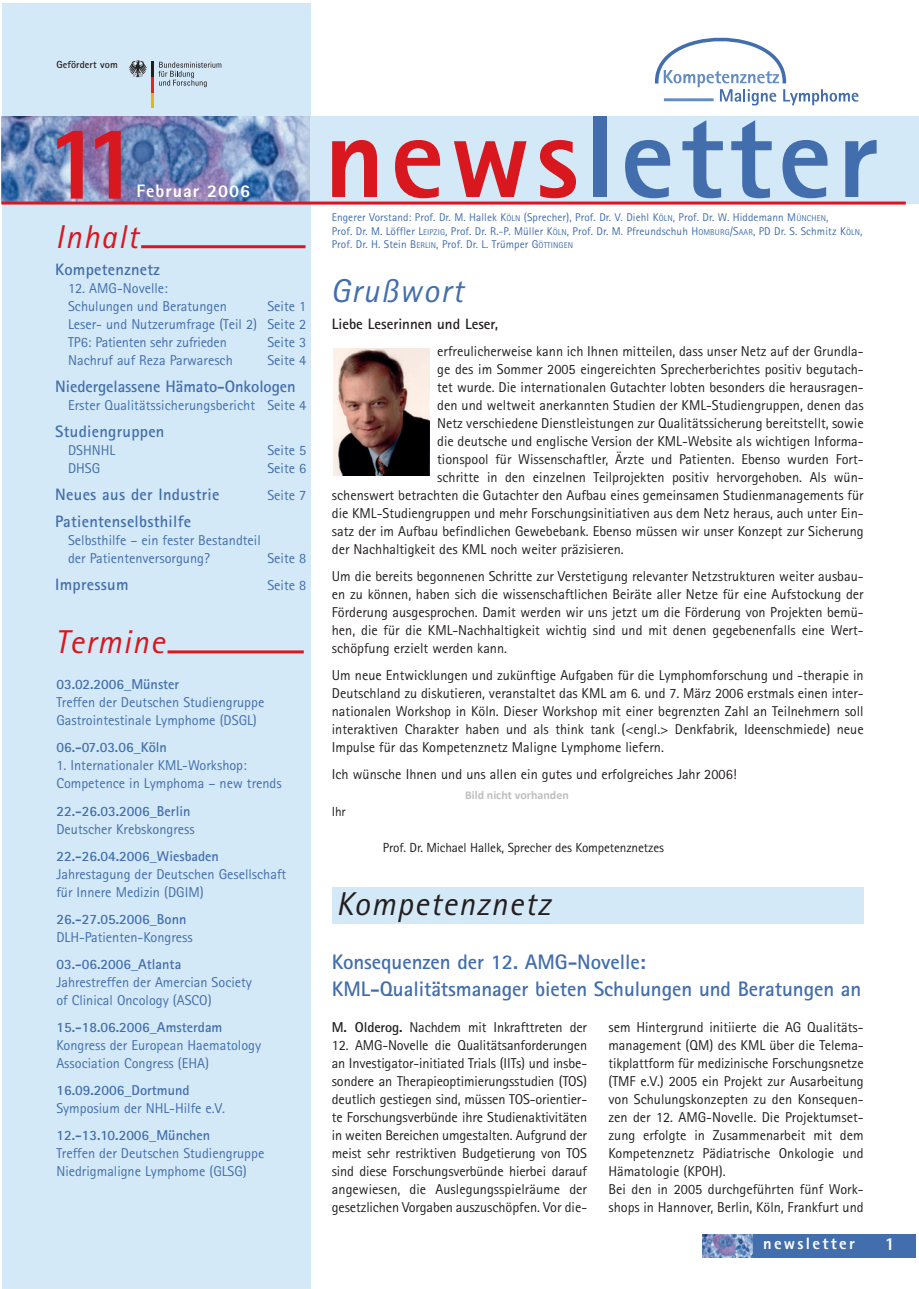
<style>
.page{position:relative;width:919px;height:1289px;background:#fff}
.page>*{position:absolute;margin:0;border:0;box-sizing:border-box;transform-origin:0 0}
.t1{font:800 117px "Rotis Sans Serif";letter-spacing:.045em;color:#426ead}
.t2{font:800 105px "Rotis Sans Serif";color:#d8171f}
.t3{font:italic 33px "Rotis Sans Serif";letter-spacing:.04em;color:#d8171f}
.t4{font:italic 33px "Rotis Sans Serif";letter-spacing:.04em;color:#231f20}
.t5{font:italic 33px "Rotis Sans Serif";letter-spacing:.04em;color:#426ead}
.t6{font:700 21px/27px "Rotis Sans Serif";letter-spacing:-.005em;color:#426ead}
.t7{font:800 18px "Rotis Sans Serif";letter-spacing:.055em;color:#fff}
.t8{font:700 16.5px "Rotis Sans Serif";letter-spacing:.015em;color:#426ead}
.t9{font:700 16.5px "Rotis Sans Serif";letter-spacing:-.005em;color:#426ead}
.t10{font:800 16.5px "Rotis Sans Serif";letter-spacing:.14em;color:#fff}
.t11{font:700 15px "Rotis Sans Serif";color:#231f20}
.t12{font:14.25px/18px "Rotis Sans Serif";color:#231f20;text-align:justify}
.t13{font:14.25px/18px "Rotis Sans Serif";color:#426ead}
.t14{font:700 14.25px "Rotis Sans Serif";color:#426ead}
.t15{font:13.2px "Rotis Sans Serif";letter-spacing:-.01em;color:#231f20}
.t16{font:700 12px "Calibri";color:#bfbfbf}
.t17{font:11.25px/13.5px "Rotis Sans Serif";letter-spacing:.01em;color:#426ead}
.t18{font:700 10.2px "Rotis Sans Serif";letter-spacing:.01em;color:#231f20}
.s1{color:#d8171f}
.s2{font-size:8.4px}
.s3{font-weight:700}
</style>
<div class="page">
<div style="left:2px;top:3px;width:308px;height:1285px;background:#d4e9f7"></div>
<img style="left:2px;top:116px;width:308px;height:85px">
<div style="left:332px;top:887px;width:531px;height:36px;background:#d4e9f7"></div>
<div style="left:702px;top:1233px;width:213px;height:24px;background:#426ead"></div>
<img style="left:702px;top:1233px;width:50px;height:24px">
<div style="left:310px;top:116px;width:608px;height:87px;background:#d4e9f7"></div>
<hr style="left:141px;top:245px;width:164px;height:3px;background:#d8171f">
<img style="left:333px;top:348px;width:96px;height:127px">
<hr style="left:167px;top:650px;width:137px;height:3px;background:#d8171f">
<svg style="left:129px;top:60px;width:18px;height:17px"></svg>
<hr style="left:151px;top:92px;width:3px;height:16px;background:#e4b807">
<hr style="left:151px;top:77px;width:3px;height:15px;background:#ee1d23">
<hr style="left:151px;top:61px;width:3px;height:16px;background:#231f20">
<svg style="left:158px;top:62px;width:63px;height:25px"></svg>
<svg style="left:654px;top:37px;width:204px;height:68px"></svg>
<hr style="left:2px;top:201px;width:903px;height:3px;background:#d8171f">
<p class="t18" style="left:56px;top:61px;width:63px">Gefördert vom</p>
<h2 class="t2" style="left:45px;top:126px;width:98px">11</h2>
<p class="t7" style="left:137px;top:185px;width:115px">Februar 2006</p>
<h3 class="t3" style="left:55px;top:225px;width:84px">Inhalt</h3>
<p class="t8" style="left:55px;top:264px;width:106px">Kompetenznetz</p>
<p class="t13" style="left:68px;top:281px;width:160px">12. AMG-Novelle:<br>Schulungen und Beratungen</p>
<p class="t13" style="left:68px;top:299px;width:240px;text-align:justify;text-indent:199px">Seite 1<br>Leser- und Nutzerumfrage (Teil 2) Seite 2<br>TP6: Patienten sehr zufrieden</p>
<p class="t13" style="left:267px;top:335px;width:40px">Seite 3</p>
<p class="t13" style="left:68px;top:353px;width:166px">Nachruf auf Reza Parwaresch</p>
<p class="t13" style="left:267px;top:353px;width:40px">Seite 4</p>
<p class="t9" style="left:55px;top:381px;width:242px">Niedergelassene Hämato-Onkologen</p>
<p class="t13" style="left:68px;top:398px;width:240px">Erster Qualitätssicherungsbericht Seite 4</p>
<p class="t8" style="left:55px;top:426px;width:111px">Studiengruppen</p>
<p class="t13" style="left:68px;top:443px;width:49px">DSHNHL</p>
<p class="t13" style="left:267px;top:443px;width:40px">Seite 5</p>
<p class="t13" style="left:68px;top:461px;width:34px">DHSG</p>
<p class="t13" style="left:267px;top:461px;width:40px">Seite 6</p>
<p class="t8" style="left:55px;top:489px;width:165px">Neues aus der Industrie</p>
<p class="t13" style="left:267px;top:488px;width:40px">Seite 7</p>
<p class="t8" style="left:55px;top:516px;width:137px">Patientenselbsthilfe</p>
<p class="t13" style="left:68px;top:533px;width:194px">Selbsthilfe – ein fester Bestandteil der Patientenversorgung?</p>
<p class="t13" style="left:267px;top:551px;width:40px">Seite 8</p>
<p class="t8" style="left:55px;top:579px;width:75px">Impressum</p>
<p class="t13" style="left:267px;top:578px;width:40px">Seite 8</p>
<h3 class="t3" style="left:55px;top:630px;width:111px">Termine</h3>
<p class="t14" style="left:56px;top:679px;width:124px">03.02.2006_Münster</p>
<p class="t13" style="left:56px;top:695px;width:209px">Treffen der Deutschen Studiengruppe<br>Gastrointestinale Lymphome (DSGL)</p>
<p class="t14" style="left:56px;top:742px;width:112px">06.-07.03.06_Köln</p>
<p class="t13" style="left:56px;top:758px;width:227px">1. Internationaler KML-Workshop:<br>Competence in Lymphoma – new trends</p>
<p class="t14" style="left:56px;top:805px;width:136px">22.-26.03.2006_Berlin</p>
<p class="t13" style="left:56px;top:821px;width:140px">Deutscher Krebskongress</p>
<p class="t14" style="left:56px;top:850px;width:164px">22.-26.04.2006_Wiesbaden</p>
<p class="t13" style="left:56px;top:866px;width:231px">Jahrestagung der Deutschen Gesellschaft für Innere Medizin (DGIM)</p>
<p class="t14" style="left:56px;top:913px;width:132px">26.-27.05.2006_Bonn</p>
<p class="t13" style="left:56px;top:929px;width:138px">DLH-Patienten-Kongress</p>
<p class="t14" style="left:56px;top:958px;width:126px">03.-06.2006_Atlanta</p>
<p class="t13" style="left:56px;top:974px;width:197px">Jahrestreffen der Amercian Society of Clinical Oncology (ASCO)</p>
<p class="t14" style="left:56px;top:1021px;width:167px">15.-18.06.2006_Amsterdam</p>
<p class="t13" style="left:56px;top:1037px;width:206px">Kongress der European Haematology<br>Association Congress (EHA)</p>
<p class="t14" style="left:56px;top:1084px;width:135px">16.09.2006_Dortmund</p>
<p class="t13" style="left:56px;top:1100px;width:170px">Symposium der NHL-Hilfe e.V.</p>
<p class="t14" style="left:56px;top:1129px;width:155px">12.-13.10.2006_München</p>
<p class="t13" style="left:56px;top:1145px;width:209px">Treffen der Deutschen Studiengruppe<br>Niedrigmaligne Lymphome (GLSG)</p>
<h1 class="t1" style="left:324px;top:116px;width:556px"><span class="s1">news</span>letter</h1>
<p class="t17" style="left:332px;top:212px;width:532px">Engerer Vorstand: Prof. Dr. M. Hallek K<span class="s2">ÖLN</span> (Sprecher), Prof. Dr. V. Diehl K<span class="s2">ÖLN</span>, Prof. Dr. W. Hiddemann M<span class="s2">ÜNCHEN</span>,<br>Prof. Dr. M. Löffler L<span class="s2">EIPZIG</span>, Prof. Dr. R.-P. Müller K<span class="s2">ÖLN</span>, Prof. Dr. M. Pfreundschuh H<span class="s2">OMBURG</span>/S<span class="s2">AAR</span>, PD Dr. S. Schmitz K<span class="s2">ÖLN</span>,<br>Prof. Dr. H. Stein B<span class="s2">ERLIN</span>, Prof. Dr. L. Trümper G<span class="s2">ÖTTINGEN</span></p>
<h3 class="t5" style="left:330px;top:279px;width:134px">Grußwort</h3>
<p class="t11" style="left:332px;top:319px;width:168px">Liebe Leserinnen und Leser,</p>
<p class="t12" style="left:437px;top:344px;width:428px">erfreulicherweise kann ich Ihnen mitteilen, dass unser Netz auf der Grundla-</p>
<p class="t12" style="left:437px;top:362px;width:428px">ge des im Sommer 2005 eingereichten Sprecherberichtes positiv begutach-</p>
<p class="t12" style="left:437px;top:380px;width:428px">tet wurde. Die internationalen Gutachter lobten besonders die herausragen-</p>
<p class="t12" style="left:437px;top:398px;width:428px">den und weltweit anerkannten Studien der KML-Studiengruppen, denen das</p>
<p class="t12" style="left:437px;top:416px;width:428px">Netz verschiedene Dienstleistungen zur Qualitätssicherung bereitstellt, sowie</p>
<p class="t12" style="left:437px;top:434px;width:428px">die deutsche und englische Version der KML-Website als wichtigen Informa-</p>
<p class="t12" style="left:437px;top:452px;width:428px">tionspool für Wissenschaftler, Ärzte und Patienten. Ebenso wurden Fort-</p>
<p class="t12" style="left:437px;top:470px;width:428px">schritte in den einzelnen Teilprojekten positiv hervorgehoben. Als wün-</p>
<p class="t12" style="left:332px;top:488px;width:533px">schenswert betrachten die Gutachter den Aufbau eines gemeinsamen Studienmanagements für</p>
<p class="t12" style="left:332px;top:506px;width:533px">die KML-Studiengruppen und mehr Forschungsinitiativen aus dem Netz heraus, auch unter Ein-</p>
<p class="t12" style="left:332px;top:524px;width:533px">satz der im Aufbau befindlichen Gewebebank. Ebenso müssen wir unser Konzept zur Sicherung</p>
<p class="t12" style="left:332px;top:542px;width:293px">der Nachhaltigkeit des KML noch weiter präzisieren.</p>
<p class="t12" style="left:332px;top:569px;width:533px">Um die bereits begonnenen Schritte zur Verstetigung relevanter Netzstrukturen weiter ausbau&shy;en zu können, haben sich die wissenschaftlichen Beiräte aller Netze für eine Aufstockung der Förderung ausgesprochen. Damit werden wir uns jetzt um die Förderung von Projekten bemü&shy;hen, die für die KML-Nachhaltigkeit wichtig sind und mit denen gegebenenfalls eine Wert&shy;schöpfung erzielt werden kann.</p>
<p class="t12" style="left:332px;top:668px;width:533px">Um neue Entwicklungen und zukünftige Aufgaben für die Lymphomforschung und -therapie in Deutschland zu diskutieren, veranstaltet das KML am 6. und 7. März 2006 erstmals einen inter&shy;nationalen Workshop in Köln. Dieser Workshop mit einer begrenzten Zahl an Teilnehmern soll interaktiven Charakter haben und als think tank (&lt;engl.&gt; Denkfabrik, Ideenschmiede) neue Impulse für das Kompetenznetz Maligne Lymphome liefern.</p>
<p class="t12" style="left:332px;top:767px;width:406px">Ich wünsche Ihnen und uns allen ein gutes und erfolgreiches Jahr 2006!</p>
<p class="t15" style="left:332px;top:806px;width:15px">Ihr</p>
<p class="t15" style="left:383px;top:842px;width:282px">Prof. Dr. Michael Hallek, Sprecher des Kompetenznetzes</p>
<p class="t16" style="left:465px;top:787px;width:105px">Bild nicht vorhanden</p>
<h3 class="t4" style="left:336px;top:891px;width:216px">Kompetenznetz</h3>
<h3 class="t6" style="left:332px;top:950px;width:531px">Konsequenzen der 12. AMG-Novelle:<br>KML-Qualitätsmanager bieten Schulungen und Beratungen an</h3>
<p class="t12" style="left:332px;top:1019px;width:257px"><span class="s3">M. Olderog.</span> Nachdem mit Inkrafttreten der</p>
<p class="t12" style="left:332px;top:1037px;width:257px">12. AMG-Novelle die Qualitätsanforderungen an Investigator-initiated Trials (IITs) und insbe&shy;sondere an Therapieoptimierungsstudien (TOS) deutlich gestiegen sind, müssen TOS-orientier&shy;te Forschungsverbünde ihre Studienaktivitäten in weiten Bereichen umgestalten. Aufgrund der meist sehr restriktiven Budgetierung von TOS sind diese Forschungsverbünde hierbei darauf angewiesen, die Auslegungsspielräume der gesetzlichen Vorgaben auszuschöpfen. Vor die-</p>
<p class="t12" style="left:608px;top:1019px;width:257px;text-align:left">sem Hintergrund initiierte die AG Qualitäts&shy;management (QM) des KML über die Telema&shy;tikplattform für medizinische Forschungsnetze (TMF e.V.) 2005 ein Projekt zur Ausarbeitung von Schulungskonzepten zu den Konsequen&shy;zen der 12. AMG-Novelle. Die Projektumset&shy;zung erfolgte in Zusammenarbeit mit dem Kompetenznetz Pädiatrische Onkologie und Hämatologie (KPOH).<br>Bei den in 2005 durchgeführten fünf Work&shy;shops in Hannover, Berlin, Köln, Frankfurt und</p>
<p class="t10" style="left:763px;top:1237px;width:93px">newsletter</p>
<p class="t7" style="left:884px;top:1237px;width:12px">1</p>
</div>
